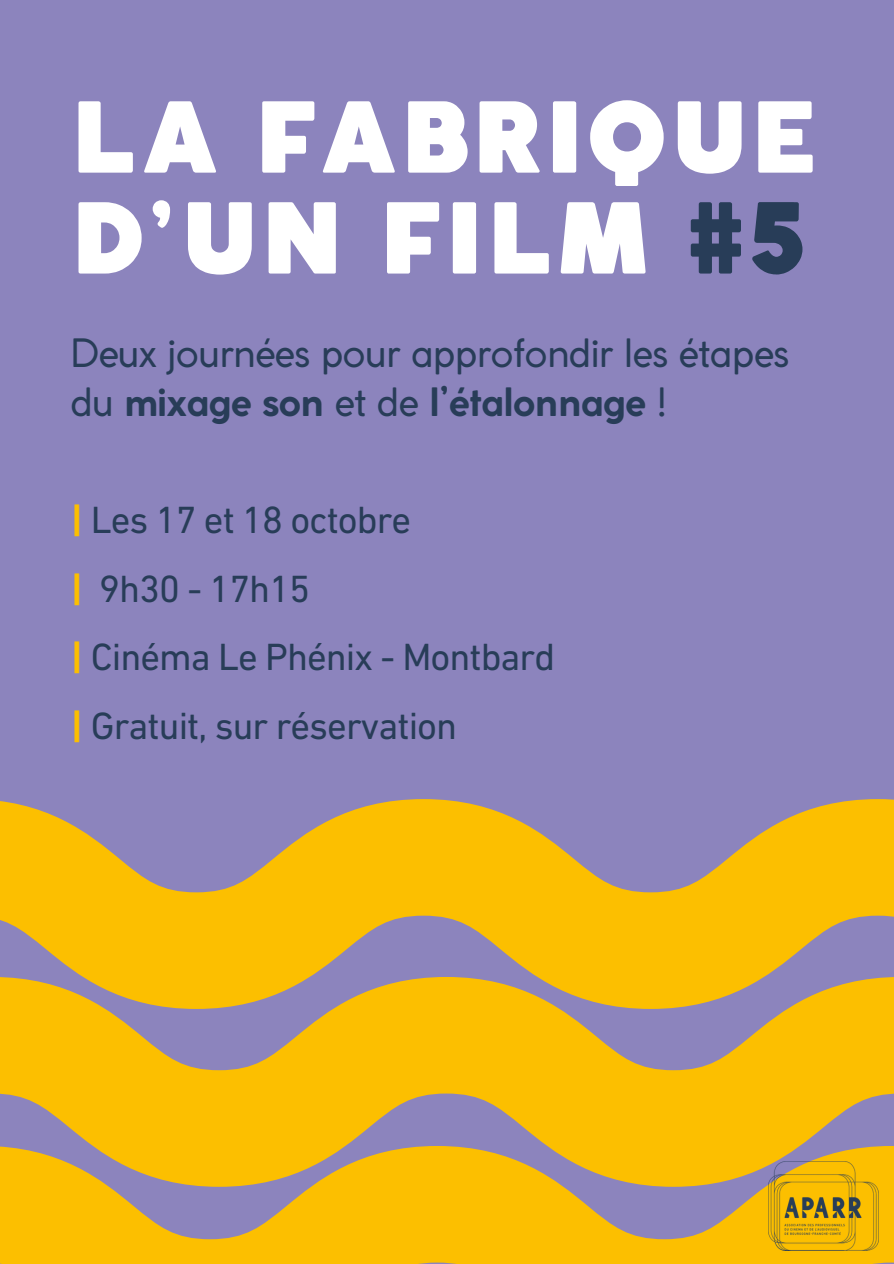
<style>
.page{position:relative;width:894px;height:1264px;background:#fff}
.page>*{position:absolute;margin:0;border:0;box-sizing:border-box;transform-origin:0 0}
.t1{font:900 96.15px/100.8px "Coco Gothic";letter-spacing:.03em;color:#fff}
.t2{font:38.55px "DIN Next LT Pro";letter-spacing:-.025em;color:#283d58}
.t3{font:38.55px/49.7px "Coco Gothic";letter-spacing:-.025em;color:#283d58}
.s1{color:#283d58}
.s2{font-weight:700}
.s3{font-weight:700;color:#fcbf00}
</style>
<div class="page">
<div style="left:0;top:0;width:893px;height:1263px;background:#8c84bd"></div>
<svg style="left:0;top:1186px;width:893px;height:77px;fill:#fcbf00"></svg>
<svg style="left:0;top:1008px;width:893px;height:178px;fill:#fcbf00"></svg>
<svg style="left:0;top:799px;width:893px;height:209px;fill:#fcbf00"></svg>
<img style="left:767px;top:1161px;width:111px;height:89px">
<p class="t1" style="left:71px;top:96px;width:747px">LA FABRIQUE<br>D’UN FILM <span class="s1">#5</span></p>
<p class="t3" style="left:71px;top:331px;width:720px">Deux journées pour approfondir les étapes du <span class="s2">mixage son</span> et de <span class="s2">l’étalonnage</span> !</p>
<p class="t2" style="left:71px;top:504px;width:342px"><span class="s3">|</span> Les 17 et 18 octobre</p>
<p class="t2" style="left:71px;top:573px;width:241px"><span class="s3">|</span> 9h30 - 17h15</p>
<p class="t2" style="left:71px;top:641px;width:486px"><span class="s3">|</span> Cinéma Le Phénix - Montbard</p>
<p class="t2" style="left:71px;top:710px;width:388px"><span class="s3">|</span> Gratuit, sur réservation</p>
</div>
